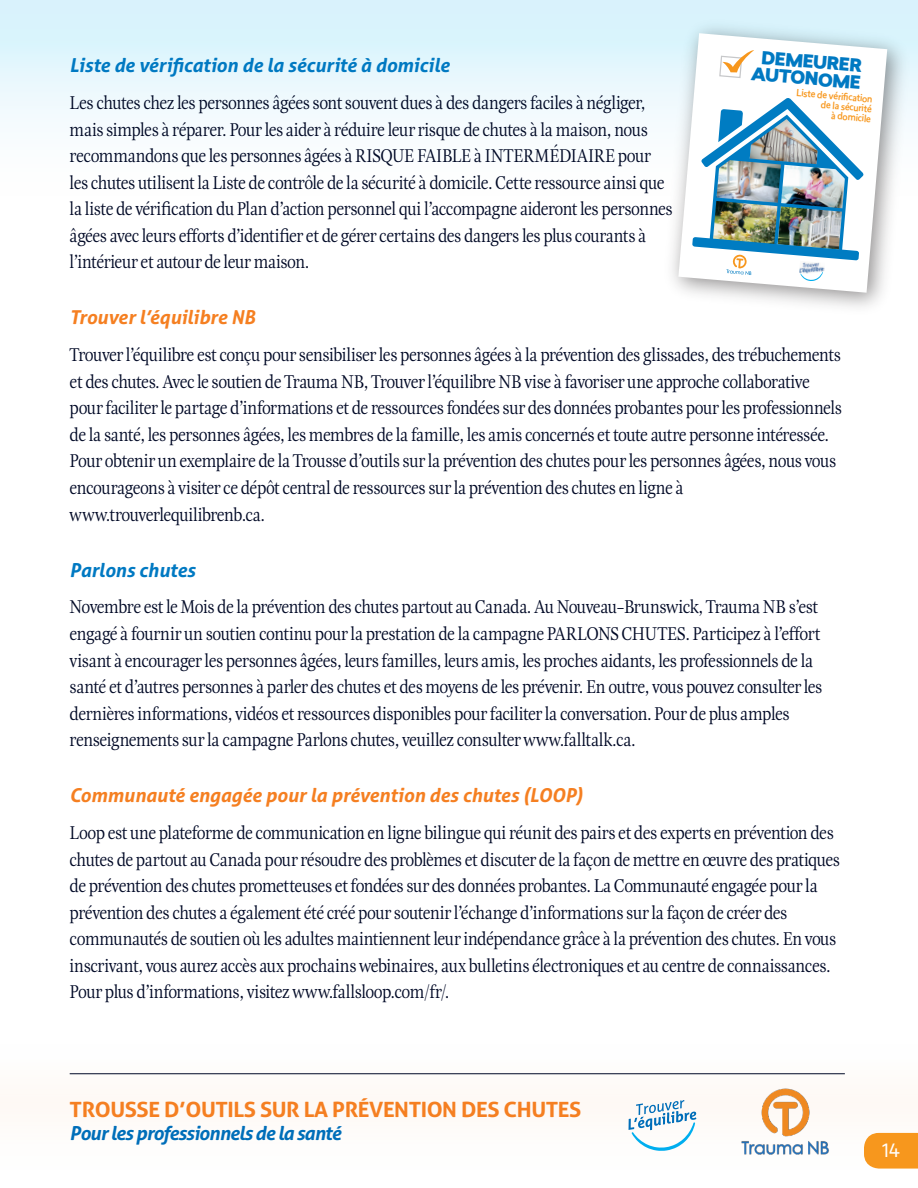
<style>
.page{position:relative;width:918px;height:1188px;background:#fff}
.page>*{position:absolute;margin:0;border:0;box-sizing:border-box;transform-origin:0 0}
.t1{font:700 21px "Aller";letter-spacing:-.02em;color:#f57f21;scale:1.05 1}
.t2{font:19.2px/26.5px "Esta Pro";letter-spacing:-.03em;color:#000926;scale:.89 1}
.t3{font:italic 700 19.2px "Aller";letter-spacing:-.005em;color:#f57f21}
.t4{font:italic 700 19.2px "Aller";letter-spacing:-.005em;color:#0079c2}
.t5{font:italic 700 19.2px "Aller";letter-spacing:-.04em;color:#006eb9}
.t6{font:18px "Revisal";color:#fff}
.t7{font:900 17.55px/17px "Revisal";color:#0079c2;text-align:center;scale:1.05 1}
.t8{font:500 9.6px/9.9px "Revisal";color:#f7971d;text-align:right;scale:.95 1}
</style>
<div class="page">
<div style="left:0;top:0;width:918px;height:238px;background:linear-gradient(to bottom,#d7f2fc,#fff)"></div>
<img style="left:638px;top:1074px;width:280px;height:81px">
<svg style="left:629px;top:1100px;width:67px;height:51px"></svg>
<img style="left:656px;top:11px;width:261px;height:296px">
<svg style="left:678px;top:33px;width:209px;height:260px"></svg>
<svg style="left:792px;top:35px;width:4px;height:4px"></svg>
<svg style="left:879px;top:170px;width:4px;height:3px"></svg>
<svg style="left:714px;top:33px;width:35px;height:3px"></svg>
<svg style="left:838px;top:39px;width:48px;height:8px"></svg>
<img style="left:681px;top:97px;width:183px;height:194px">
<hr style="left:70px;top:1073px;width:775px;height:1px;background:#000926">
<svg style="left:864px;top:1133px;width:54px;height:36px;background:#f79c2a"></svg>
<p class="t4" style="left:70px;top:53px;width:381px">Liste de vérification de la sécurité à domicile</p>
<p class="t2" style="left:70px;top:89px;width:679px">Les chutes chez les personnes âgées sont souvent dues à des dangers faciles à négliger, mais simples à réparer. Pour les aider à réduire leur risque de chutes à la maison, nous recommandons que les personnes âgées à RISQUE FAIBLE à INTERMÉDIAIRE pour les chutes utilisent la Liste de contrôle de la sécurité à domicile. Cette ressource ainsi que la liste de vérification du Plan d’action personnel qui l’accompagne aideront les personnes âgées avec leurs efforts d’identifier et de gérer certains des dangers les plus courants à l’intérieur et autour de leur maison.</p>
<p class="t7" style="left:753px;top:49px;width:106px;rotate:5deg">DEMEURER<br>AUTONOME</p>
<p class="t8" style="left:797px;top:88px;width:82px;rotate:5deg">Liste de vérifi cation de la sécurité<br>à domicile</p>
<p class="t3" style="left:70px;top:306px;width:187px">Trouver l’équilibre NB</p>
<p class="t2" style="left:70px;top:341px;width:869px">Trouver l’équilibre est conçu pour sensibiliser les personnes âgées à la prévention des glissades, des trébuchements et des chutes. Avec le soutien de Trauma NB, Trouver l’équilibre NB vise à favoriser une approche collaborative pour faciliter le partage d’informations et de ressources fondées sur des données probantes pour les professionnels de la santé, les personnes âgées, les membres de la famille, les amis concernés et toute autre personne intéressée.<br>Pour obtenir un exemplaire de la Trousse d’outils sur la prévention des chutes pour les personnes âgées, nous vous encourageons à visiter ce dépôt central de ressources sur la prévention des chutes en ligne à www.trouverlequilibrenb.ca.</p>
<p class="t4" style="left:70px;top:558px;width:127px">Parlons chutes</p>
<p class="t2" style="left:70px;top:593px;width:847px">Novembre est le Mois de la prévention des chutes partout au Canada. Au Nouveau-Brunswick, Trauma NB s’est engagé à fournir un soutien continu pour la prestation de la campagne PARLONS CHUTES. Participez à l’effort visant à encourager les personnes âgées, leurs familles, leurs amis, les proches aidants, les professionnels de la santé et d’autres personnes à parler des chutes et des moyens de les prévenir. En outre, vous pouvez consulter les dernières informations, vidéos et ressources disponibles pour faciliter la conversation. Pour de plus amples renseignements sur la campagne Parlons chutes, veuillez consulter www.falltalk.ca.</p>
<p class="t3" style="left:70px;top:783px;width:515px">Communauté engagée pour la prévention des chutes (LOOP)</p>
<p class="t2" style="left:70px;top:819px;width:867px">Loop est une plateforme de communication en ligne bilingue qui réunit des pairs et des experts en prévention des chutes de partout au Canada pour résoudre des problèmes et discuter de la façon de mettre en œuvre des pratiques de prévention des chutes prometteuses et fondées sur des données probantes. La Communauté engagée pour la prévention des chutes a également été créé pour soutenir l’échange d’informations sur la façon de créer des communautés de soutien où les adultes maintiennent leur indépendance grâce à la prévention des chutes. En vous inscrivant, vous aurez accès aux prochains webinaires, aux bulletins électroniques et au centre de connaissances.<br>Pour plus d’informations, visitez www.fallsloop.com/fr/.</p>
<p class="t1" style="left:70px;top:1097px;width:489px">TROUSSE D’OUTILS SUR LA PRÉVENTION DES CHUTES</p>
<p class="t5" style="left:70px;top:1121px;width:273px">Pour les professionnels de la santé</p>
<p class="t6" style="left:882px;top:1138px;width:19px">14</p>
</div>
